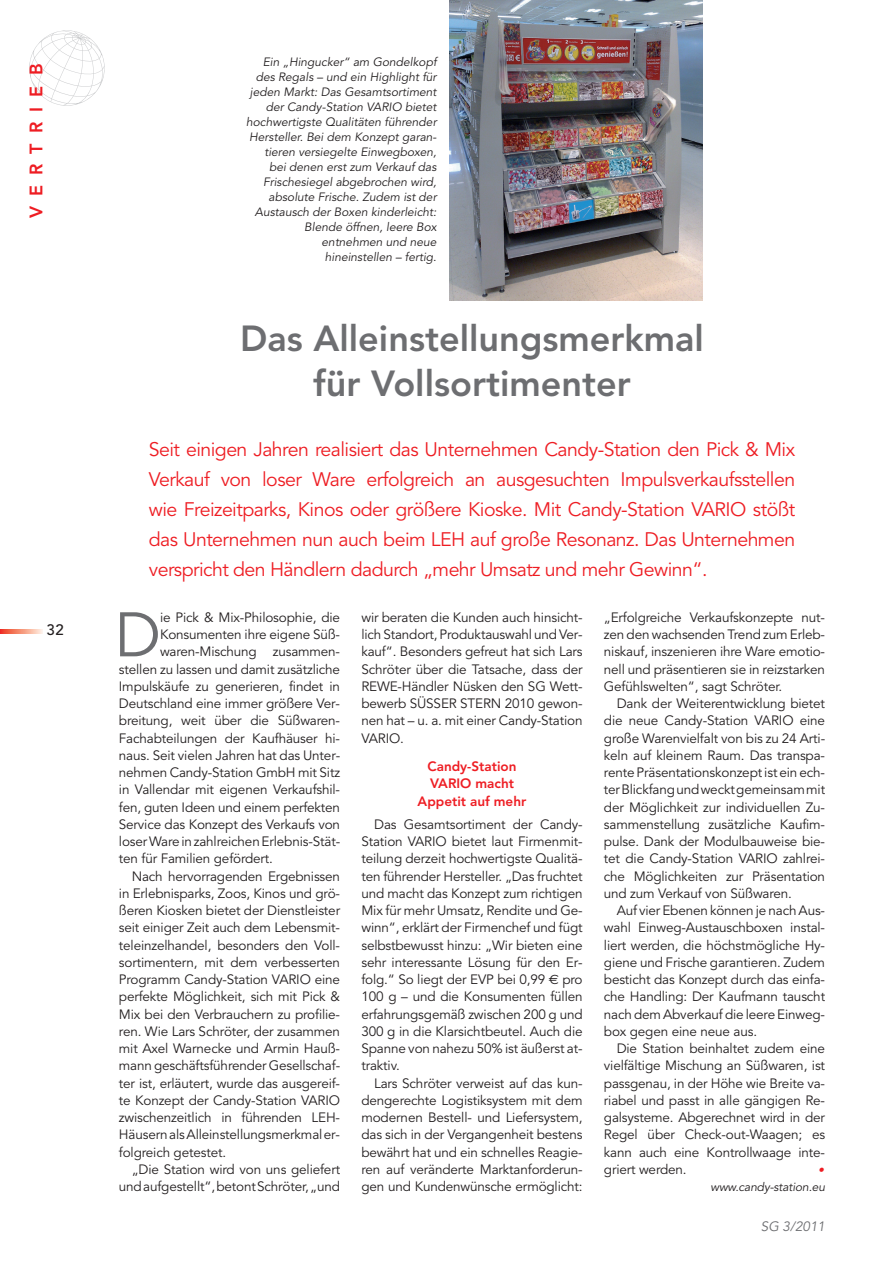
<style>
.page{position:relative;width:893px;height:1263px;background:#fff}
.page>*{position:absolute;margin:0;border:0;box-sizing:border-box;transform-origin:0 0}
.t1{font:62.25px "Avenir";color:#6d6e71}
.t2{font:800 36px/45px "Avenir";color:#6d6e71;text-align:center}
.t3{font:19.5px/30px "Avenir";letter-spacing:-.03em;color:#ee1d23;text-align:justify}
.t4{font:800 18px "Avenir";letter-spacing:.56em;color:#ee1d23}
.t5{font:500 15px "Avenir";color:#231f20}
.t6{font:13.5px/17.2px "Avenir";letter-spacing:-.01em;color:#231f20;text-align:justify}
.t7{font:800 13.5px/17.2px "Avenir";color:#ee1d23;text-align:center}
.t8{font:italic 13.5px "Avenir";color:#6d6e71}
.t9{font:italic 12px/15px "Avenir";color:#231f20;text-align:right}
.t10{font:italic 12px "Avenir";color:#ee1d23}
.s1{font-family:"Euro Sans"}
</style>
<div class="page">
<svg style="left:29px;top:30px;width:76px;height:76px"></svg>
<svg style="left:0;top:629px;width:42px;height:5px"></svg>
<img style="left:449px;top:0;width:253px;height:301px">
<h3 class="t4" style="left:29px;top:218px;width:156px;rotate:-90deg">VERTRIEB</h3>
<p class="t5" style="left:47px;top:624px;width:19px">32</p>
<p class="t9" style="left:246px;top:56px;width:192px">Ein „Hingucker“ am Gondelkopf des Regals – und ein Highlight für jeden Markt: Das Gesamtsortiment der Candy-Station VARIO bietet hochwertigste Qualitäten führender<br>Hersteller. Bei dem Konzept garan&shy;tieren versiegelte Einwegboxen, bei denen erst zum Verkauf das<br>Frischesiegel abgebrochen wird, absolute Frische. Zudem ist der<br>Austausch der Boxen kinderleicht:<br>Blende öffnen, leere Box entnehmen und neue<br>hineinstellen – fertig.</p>
<h2 class="t2" style="left:240px;top:319px;width:465px">Das Alleinstellungsmerkmal für Vollsortimenter</h2>
<p class="t3" style="left:149px;top:436px;width:647px">Seit einigen Jahren realisiert das Unternehmen Candy-Station den Pick &amp; Mix Verkauf von loser Ware erfolgreich an ausgesuchten Impulsverkaufsstellen wie Freizeitparks, Kinos oder größere Kioske. Mit Candy-Station VARIO stößt das Unternehmen nun auch beim LEH auf große Resonanz. Das Unternehmen verspricht den Händlern dadurch „mehr Umsatz und mehr Gewinn“.</p>
<h1 class="t1" style="left:115px;top:609px;width:48px">D</h1>
<p class="t6" style="left:160px;top:610px;width:182px">ie Pick &amp; Mix-Philosophie, die</p>
<p class="t6" style="left:160px;top:627px;width:182px">Konsumenten ihre eigene Süß-</p>
<p class="t6" style="left:160px;top:645px;width:182px">waren-Mischung zusammen-</p>
<p class="t6" style="left:119px;top:662px;width:223px">stellen zu lassen und damit zusätzliche</p>
<p class="t6" style="left:119px;top:679px;width:223px">Impulskäufe zu generieren, findet in</p>
<p class="t6" style="left:119px;top:696px;width:223px">Deutschland eine immer größere Ver-</p>
<p class="t6" style="left:119px;top:714px;width:223px">breitung, weit über die Süßwaren-</p>
<p class="t6" style="left:119px;top:731px;width:223px">Fachabteilungen der Kaufhäuser hi-</p>
<p class="t6" style="left:119px;top:748px;width:223px">naus. Seit vielen Jahren hat das Unter-</p>
<p class="t6" style="left:119px;top:765px;width:223px">nehmen Candy-Station GmbH mit Sitz</p>
<p class="t6" style="left:119px;top:783px;width:223px">in Vallendar mit eigenen Verkaufshil-</p>
<p class="t6" style="left:119px;top:800px;width:223px">fen, guten Ideen und einem perfekten</p>
<p class="t6" style="left:119px;top:817px;width:223px">Service das Konzept des Verkaufs von</p>
<p class="t6" style="left:119px;top:834px;width:223px">loser Ware in zahlreichen Erlebnis-Stät-</p>
<p class="t6" style="left:119px;top:852px;width:156px">ten für Familien gefördert.</p>
<p class="t6" style="left:132px;top:869px;width:210px">Nach hervorragenden Ergebnissen</p>
<p class="t6" style="left:119px;top:886px;width:223px">in Erlebnisparks, Zoos, Kinos und grö-</p>
<p class="t6" style="left:119px;top:903px;width:223px">ßeren Kiosken bietet der Dienstleister</p>
<p class="t6" style="left:119px;top:921px;width:223px">seit einiger Zeit auch dem Lebensmit-</p>
<p class="t6" style="left:119px;top:938px;width:223px">teleinzelhandel, besonders den Voll-</p>
<p class="t6" style="left:119px;top:955px;width:223px">sortimentern, mit dem verbesserten</p>
<p class="t6" style="left:119px;top:972px;width:223px">Programm Candy-Station VARIO eine</p>
<p class="t6" style="left:119px;top:990px;width:223px">perfekte Möglichkeit, sich mit Pick &amp;</p>
<p class="t6" style="left:119px;top:1007px;width:223px">Mix bei den Verbrauchern zu profilie-</p>
<p class="t6" style="left:119px;top:1024px;width:223px">ren. Wie Lars Schröter, der zusammen</p>
<p class="t6" style="left:119px;top:1041px;width:223px">mit Axel Warnecke und Armin Hauß-</p>
<p class="t6" style="left:119px;top:1059px;width:223px">mann geschäftsführender Gesellschaf-</p>
<p class="t6" style="left:119px;top:1076px;width:223px">ter ist, erläutert, wurde das ausgereif-</p>
<p class="t6" style="left:119px;top:1093px;width:223px">te Konzept der Candy-Station VARIO</p>
<p class="t6" style="left:119px;top:1110px;width:223px">zwischenzeitlich in führenden LEH-</p>
<p class="t6" style="left:119px;top:1128px;width:223px">Häusern als Alleinstellungsmerkmal er-</p>
<p class="t6" style="left:119px;top:1145px;width:109px">folgreich getestet.</p>
<p class="t6" style="left:132px;top:1162px;width:210px">„Die Station wird von uns geliefert</p>
<p class="t6" style="left:119px;top:1179px;width:223px">und aufgestellt“, betont Schröter, „und</p>
<p class="t6" style="left:361px;top:610px;width:223px">wir beraten die Kunden auch hinsicht&shy;lich Standort, Produktauswahl und Ver&shy;kauf“. Besonders gefreut hat sich Lars Schröter über die Tatsache, dass der REWE-Händler Nüsken den SG Wett&shy;bewerb SÜSSER STERN 2010 gewon&shy;nen hat – u. a. mit einer Candy-Station VARIO.</p>
<p class="t7" style="left:417px;top:759px;width:110px">Candy-Station<br>VARIO macht<br>Appetit auf mehr</p>
<p class="t6" style="left:361px;top:817px;width:223px;text-indent:13px">Das Gesamtsortiment der Candy-Station VARIO bietet laut Firmenmit&shy;teilung derzeit hochwertigste Qualitä&shy;ten führender Hersteller. „Das fruchtet und macht das Konzept zum richtigen Mix für mehr Umsatz, Rendite und Ge&shy;winn“, erklärt der Firmenchef und fügt selbstbewusst hinzu: „Wir bieten eine sehr interessante Lösung für den Er&shy;folg.“ So liegt der EVP bei 0,99 <span class="s1">€</span> pro 100 g – und die Konsumenten füllen erfahrungsgemäß zwischen 200 g und 300 g in die Klarsichtbeutel. Auch die Spanne von nahezu 50% ist äußerst at&shy;traktiv.</p>
<p class="t6" style="left:361px;top:1076px;width:223px;text-indent:13px">Lars Schröter verweist auf das kun&shy;dengerechte Logistiksystem mit dem modernen Bestell- und Liefersystem, das sich in der Vergangenheit bestens bewährt hat und ein schnelles Reagie&shy;ren auf veränderte Marktanforderun&shy;gen und Kundenwünsche ermöglicht:</p>
<p class="t6" style="left:604px;top:610px;width:223px">„Erfolgreiche Verkaufskonzepte nut&shy;zen den wachsenden Trend zum Erleb&shy;niskauf, inszenieren ihre Ware emotio&shy;nell und präsentieren sie in reizstarken Gefühlswelten“, sagt Schröter.</p>
<p class="t6" style="left:604px;top:696px;width:223px;text-indent:13px">Dank der Weiterentwicklung bietet die neue Candy-Station VARIO eine große Warenvielfalt von bis zu 24 Arti&shy;keln auf kleinem Raum. Das transpa&shy;rente Präsentationskonzept ist ein ech&shy;ter Blickfang und weckt gemeinsam mit der Möglichkeit zur individuellen Zu&shy;sammenstellung zusätzliche Kaufim&shy;pulse. Dank der Modulbauweise bie&shy;tet die Candy-Station VARIO zahlrei&shy;che Möglichkeiten zur Präsentation und zum Verkauf von Süßwaren.</p>
<p class="t6" style="left:604px;top:903px;width:223px;text-indent:13px">Auf vier Ebenen können je nach Aus&shy;wahl Einweg-Austauschboxen instal&shy;liert werden, die höchstmögliche Hy&shy;giene und Frische garantieren. Zudem besticht das Konzept durch das einfa&shy;che Handling: Der Kaufmann tauscht nach dem Abverkauf die leere Einweg&shy;box gegen eine neue aus.</p>
<p class="t6" style="left:604px;top:1041px;width:223px;text-indent:13px">Die Station beinhaltet zudem eine vielfältige Mischung an Süßwaren, ist passgenau, in der Höhe wie Breite va&shy;riabel und passt in alle gängigen Re&shy;galsysteme. Abgerechnet wird in der Regel über Check-out-Waagen; es kann auch eine Kontrollwaage inte&shy;griert werden.</p>
<p class="t10" style="left:818px;top:1165px;width:7px">•</p>
<p class="t9" style="left:710px;top:1181px;width:116px">www.candy-station.eu</p>
<p class="t8" style="left:760px;top:1220px;width:66px">SG 3/2011</p>
</div>
